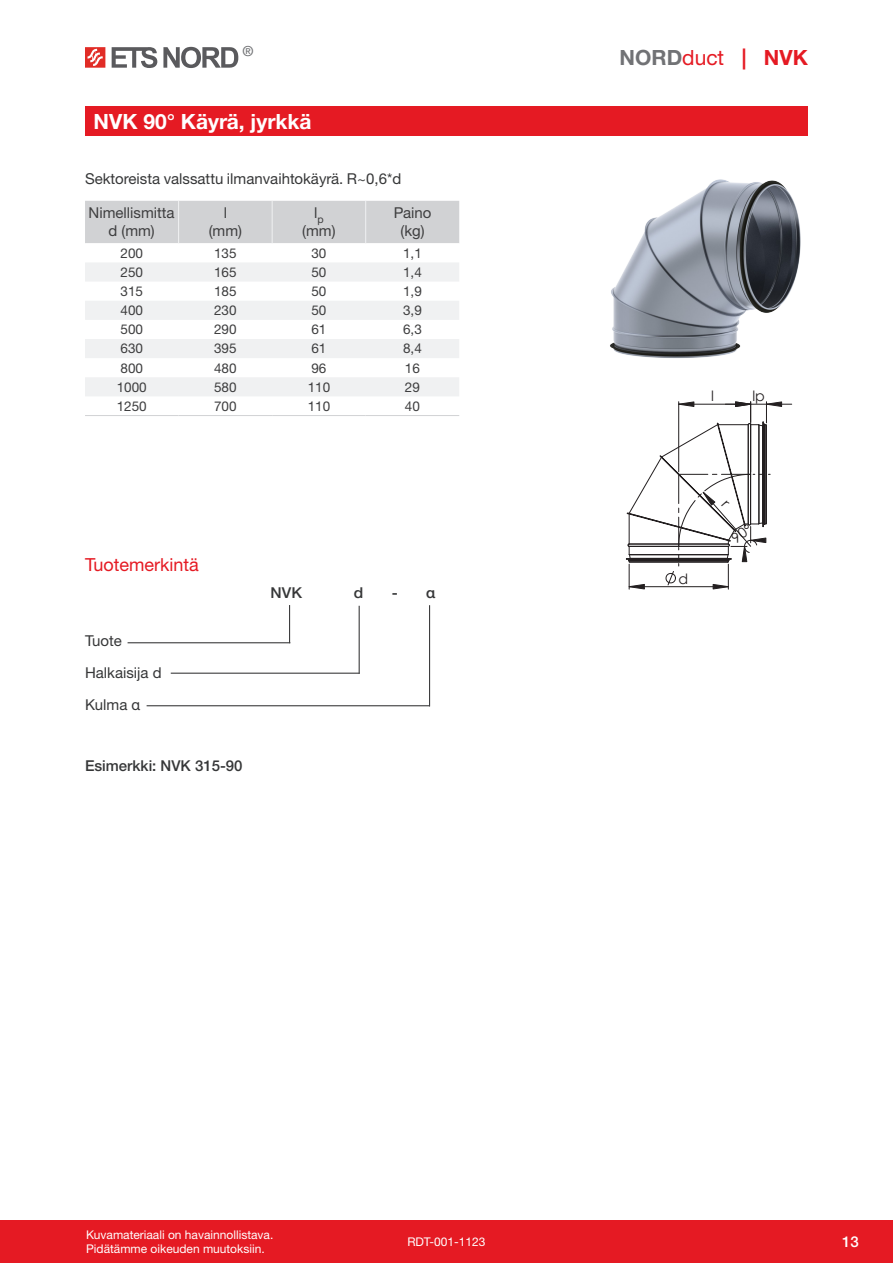
<style>
.page{position:relative;width:893px;height:1263px;background:#fff}
.page>*{position:absolute;margin:0;border:0;box-sizing:border-box;transform-origin:0 0}
.Tootenimi{font:700 21px "Helvetica Neue LTW1 G";color:#fff}
.t1{font:700 21px "Helvetica Neue LTW1 G";color:#717275}
.Pealkiri{font:18px "Helvetica Neue LTW1 G";color:#e51a23}
.Tekst{font:15px "Helvetica Neue LTW1 G";color:#363738}
.Tabeli_päis{font:15px "Helvetica Neue LTW1 G";color:#3e3e3f}
.Markeering-kiri{font:15px "Helvetica Neue LTW1 G";color:#363738}
.Pealkiri-2{font:500 15px "Helvetica Neue LTW1 G";color:#363738}
.Näidis-center{font:500 15px "Helvetica Neue LTW1 G";color:#363738;scale:1.04 1}
.t2{font:500 15px "Helvetica Neue LTW1 G";color:#fff}
.t3{font:14.25px "Century Gothic";color:#231f20}
.t4{font:500 13.95px "Helvetica Neue LTW1 G";color:#717275}
.tabeltekst{font:13.5px "Helvetica Neue LTW1 G";color:#3e3e3f}
.t5{font:12px/14.4px "Helvetica Neue LTW1 G";color:#fff}
.s1{font-weight:400;color:#e51a23}
.s2{color:#e51a23}
</style>
<div class="page">
<div style="left:0;top:1220px;width:893px;height:43px;background:#e51a23"></div>
<svg style="left:112px;top:47px;width:45px;height:21px"></svg>
<svg style="left:163px;top:47px;width:75px;height:21px"></svg>
<svg style="left:85px;top:47px;width:20px;height:21px"></svg>
<svg style="left:85px;top:263px;width:374px;height:133px;fill:#f0f1f2"></svg>
<hr style="left:85px;top:415px;width:94px;height:1px;background:#d1d2d4">
<hr style="left:179px;top:415px;width:93px;height:1px;background:#d1d2d4">
<div style="left:85px;top:106px;width:723px;height:30px;background:#e51a23"></div>
<img style="left:610px;top:179px;width:191px;height:179px">
<hr style="left:128px;top:642px;width:162px;height:1px;background:#3e3e3f">
<hr style="left:289px;top:605px;width:1px;height:38px;background:#3e3e3f">
<hr style="left:171px;top:673px;width:189px;height:1px;background:#3e3e3f">
<hr style="left:359px;top:606px;width:1px;height:68px;background:#3e3e3f">
<hr style="left:147px;top:705px;width:283px;height:1px;background:#3e3e3f">
<hr style="left:429px;top:605px;width:1px;height:101px;background:#3e3e3f">
<svg style="left:272px;top:401px;width:520px;height:189px"></svg>
<div style="left:85px;top:201px;width:374px;height:42px;background:#d1d2d4"></div>
<p class="t4" style="left:242px;top:43px;width:13px">®</p>
<p class="Tootenimi" style="left:94px;top:108px;width:220px">NVK 90° Käyrä, jyrkkä</p>
<p class="Tekst" style="left:85px;top:169px;width:318px">Sektoreista valssattu ilmanvaihtokäyrä. R~0,6*d</p>
<p class="Tabeli_päis" style="left:89px;top:204px;width:88px">Nimellismitta</p>
<p class="Tabeli_päis" style="left:108px;top:222px;width:48px">d (mm)</p>
<p class="Tabeli_päis" style="left:224px;top:204px;width:5px">l</p>
<p class="Tabeli_päis" style="left:209px;top:222px;width:35px">(mm)</p>
<p class="Tabeli_päis" style="left:314px;top:204px;width:11px">l<sub>p</sub></p>
<p class="Tabeli_päis" style="left:302px;top:222px;width:35px">(mm)</p>
<p class="Tabeli_päis" style="left:394px;top:204px;width:39px">Paino</p>
<p class="Tabeli_päis" style="left:401px;top:222px;width:26px">(kg)</p>
<p class="tabeltekst" style="left:121px;top:245px;width:24px">200</p>
<p class="tabeltekst" style="left:214px;top:245px;width:24px">135</p>
<p class="tabeltekst" style="left:311px;top:245px;width:17px">30</p>
<p class="tabeltekst" style="left:403px;top:245px;width:20px">1,1</p>
<p class="tabeltekst" style="left:121px;top:264px;width:24px">250</p>
<p class="tabeltekst" style="left:214px;top:264px;width:24px">165</p>
<p class="tabeltekst" style="left:311px;top:264px;width:17px">50</p>
<p class="tabeltekst" style="left:403px;top:264px;width:20px">1,4</p>
<p class="tabeltekst" style="left:121px;top:283px;width:24px">315</p>
<p class="tabeltekst" style="left:214px;top:283px;width:24px">185</p>
<p class="tabeltekst" style="left:311px;top:283px;width:17px">50</p>
<p class="tabeltekst" style="left:403px;top:283px;width:20px">1,9</p>
<p class="tabeltekst" style="left:121px;top:302px;width:24px">400</p>
<p class="tabeltekst" style="left:214px;top:302px;width:24px">230</p>
<p class="tabeltekst" style="left:311px;top:302px;width:17px">50</p>
<p class="tabeltekst" style="left:403px;top:302px;width:20px">3,9</p>
<p class="tabeltekst" style="left:121px;top:321px;width:24px">500</p>
<p class="tabeltekst" style="left:214px;top:321px;width:24px">290</p>
<p class="tabeltekst" style="left:311px;top:321px;width:17px">61</p>
<p class="tabeltekst" style="left:403px;top:321px;width:20px">6,3</p>
<p class="tabeltekst" style="left:121px;top:340px;width:24px">630</p>
<p class="tabeltekst" style="left:214px;top:340px;width:24px">395</p>
<p class="tabeltekst" style="left:311px;top:340px;width:17px">61</p>
<p class="tabeltekst" style="left:403px;top:340px;width:20px">8,4</p>
<p class="tabeltekst" style="left:121px;top:359px;width:24px">800</p>
<p class="tabeltekst" style="left:214px;top:359px;width:24px">480</p>
<p class="tabeltekst" style="left:311px;top:359px;width:17px">96</p>
<p class="tabeltekst" style="left:405px;top:359px;width:17px">16</p>
<p class="tabeltekst" style="left:117px;top:378px;width:32px">1000</p>
<p class="tabeltekst" style="left:214px;top:378px;width:24px">580</p>
<p class="tabeltekst" style="left:308px;top:378px;width:24px">110</p>
<p class="tabeltekst" style="left:405px;top:378px;width:17px">29</p>
<p class="tabeltekst" style="left:117px;top:397px;width:32px">1250</p>
<p class="tabeltekst" style="left:214px;top:397px;width:24px">700</p>
<p class="tabeltekst" style="left:308px;top:397px;width:24px">110</p>
<p class="tabeltekst" style="left:405px;top:397px;width:17px">40</p>
<p class="t3" style="left:400px;top:266px;width:11px">d</p>
<p class="Pealkiri" style="left:85px;top:553px;width:115px">Tuotemerkintä</p>
<p class="Markeering-kiri" style="left:85px;top:631px;width:38px">Tuote</p>
<p class="Markeering-kiri" style="left:85px;top:663px;width:78px">Halkaisija d</p>
<p class="Markeering-kiri" style="left:85px;top:695px;width:57px">Kulma α</p>
<p class="Pealkiri-2" style="left:85px;top:757px;width:159px">Esimerkki: NVK 315-90</p>
<p class="Näidis-center" style="left:271px;top:584px;width:32px">NVK</p>
<p class="Näidis-center" style="left:354px;top:584px;width:11px">d</p>
<p class="Näidis-center" style="left:392px;top:584px;width:7px">-</p>
<p class="Näidis-center" style="left:426px;top:584px;width:10px">α</p>
<p class="t1" style="left:620px;top:44px;width:190px">NORD<span class="s1">duct</span> <span class="s2">| NVK</span></p>
<p class="t3" style="left:711px;top:386px;width:4px">l</p>
<p class="t3" style="left:752px;top:386px;width:14px">lp</p>
<p class="t3" style="left:678px;top:568px;width:11px">d</p>
<p class="t5" style="left:86px;top:1227px;width:189px">Kuvamateriaali on havainnollistava.<br>Pidätämme oikeuden muutoksiin.</p>
<p class="t5" style="left:407px;top:1234px;width:80px">RDT-001-1123</p>
<p class="t2" style="left:842px;top:1233px;width:18px">13</p>
</div>
